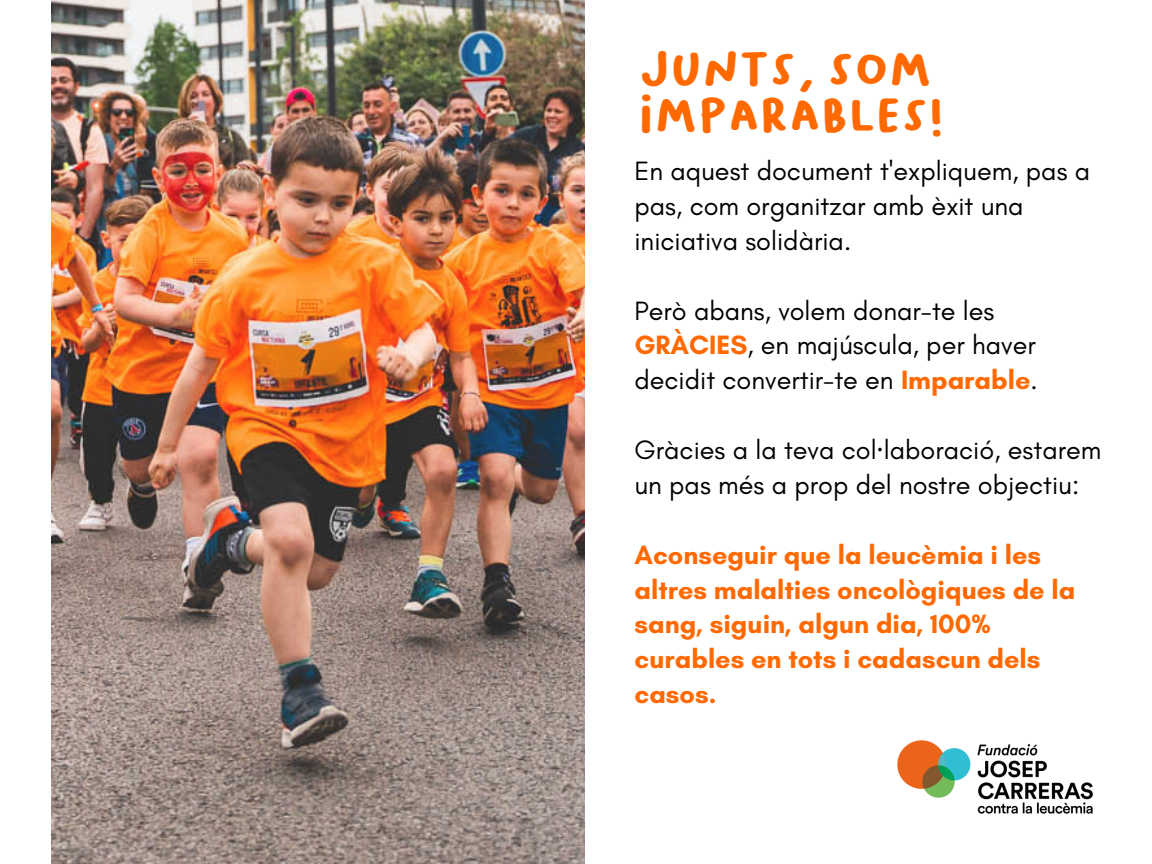
<style>
.page{position:relative;width:1152px;height:864px;background:#fff}
.page>*{position:absolute;margin:0;border:0;box-sizing:border-box;transform-origin:0 0}
.t1{font:48px/46.2px "Bakso Sapi";color:#ff6900}
.t2{font:27px/34.8px "Glacial Indifference";color:#000}
.t3{font:700 27px/34.8px "Glacial Indifference";color:#ff6900}
.s1{font-weight:700;color:#ff6900}
.s2{font-family:"Noto Sans"}
</style>
<div class="page">
<img style="left:897px;top:740px;width:196px;height:74px">
<img style="left:51px;top:0;width:533px;height:864px">
<h2 class="t1" style="left:639px;top:46px;width:307px">Junts, som<br>Imparables!</h2>
<p class="t2" style="left:634px;top:153px;width:457px">En aquest document t'expliquem, pas a pas, com organitzar amb èxit una iniciativa solidària.</p>
<p class="t2" style="left:634px;top:293px;width:405px">Però abans, volem donar-te les<br><span class="s1">GRÀCIES</span>, en majúscula, per haver decidit convertir-te en <span class="s1">Imparable</span>.</p>
<p class="t2" style="left:634px;top:432px;width:468px">Gràcies a la teva col<span class="s2">·</span>laboració, estarem un pas més a prop del nostre objectiu:</p>
<p class="t3" style="left:634px;top:537px;width:442px">Aconseguir que la leucèmia i les altres malalties oncològiques de la sang, siguin, algun dia, 100% curables en tots i cadascun dels casos.</p>
</div>
